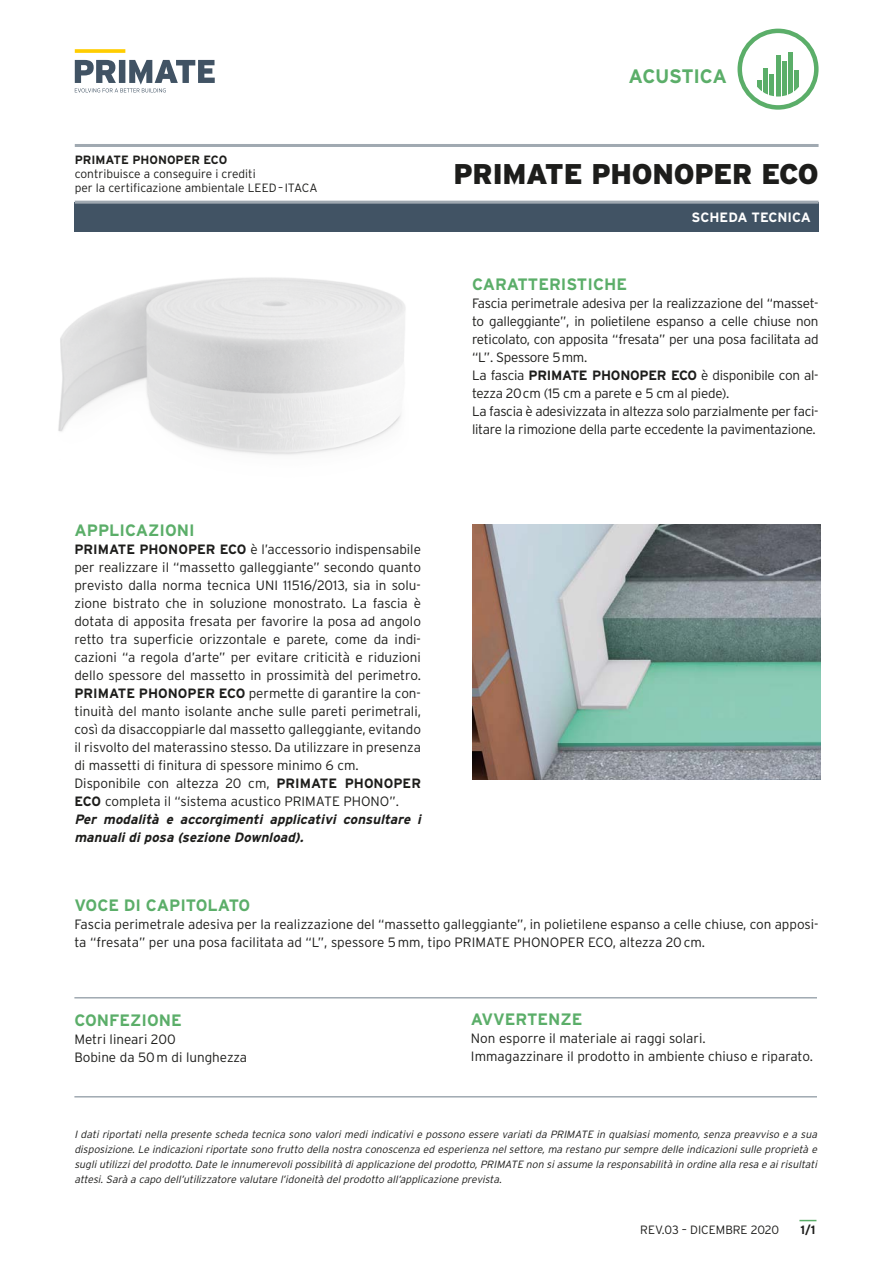
<style>
.page{position:relative;width:893px;height:1263px;background:#fff}
.page>*{position:absolute;margin:0;border:0;box-sizing:border-box;transform-origin:0 0}
.t1{font:900 28.5px "Interstate";letter-spacing:-.01em;color:#1d1d1b}
.t2{font:700 19.5px "Interstate";letter-spacing:-.02em;color:#5bae69}
.t3{font:700 16.5px "Interstate";color:#5bae69}
.t4{font:300 13.5px/18px "Interstate";color:#1d1d1b}
.t5{font:300 13.5px/18px "Interstate";letter-spacing:-.02em;color:#1d1d1b}
.t6{font:700 13.5px "Interstate";color:#fff}
.t7{font:300 12px/14.4px "Interstate";color:#1d1d1b}
.t8{font:700 12px "Interstate";color:#1d1d1b}
.t9{font:italic 300 10.5px/15px "Interstate";color:#1d1d1b;text-align:justify}
.s1{font-weight:700}
.s2{font-weight:700;font-style:italic}
</style>
<div class="page">
<div style="left:74px;top:202px;width:745px;height:30px;background:#415364"></div>
<hr style="left:75px;top:201px;width:744px;height:3px;background:#a0a9b1">
<hr style="left:75px;top:144px;width:744px;height:3px;background:#a0a9b1">
<svg style="left:75px;top:49px;width:50px;height:4px"></svg>
<svg style="left:75px;top:60px;width:140px;height:32px"></svg>
<div style="left:737px;top:29px;width:82px;height:81px;border:4px solid #5bae69;border-radius:50%"></div>
<svg style="left:757px;top:80px;width:5px;height:11px"></svg>
<div style="left:763px;top:69px;width:5px;height:28px;background:#5bae69"></div>
<hr style="left:770px;top:74px;width:4px;height:23px;background:#5bae69">
<hr style="left:776px;top:55px;width:4px;height:42px;background:#5bae69">
<hr style="left:782px;top:61px;width:4px;height:36px;background:#5bae69">
<div style="left:788px;top:53px;width:5px;height:44px;background:#5bae69"></div>
<svg style="left:794px;top:70px;width:5px;height:22px"></svg>
<hr style="left:74px;top:997px;width:743px;height:1px;background:#a0a9b1">
<hr style="left:74px;top:1096px;width:743px;height:1px;background:#a0a9b1">
<img style="left:472px;top:525px;width:349px;height:255px">
<svg style="left:799px;top:1220px;width:17px;height:1px"></svg>
<img style="left:58px;top:277px;width:348px;height:178px">
<p class="t8" style="left:75px;top:153px;width:145px">PRIMATE PHONOPER Eco</p>
<p class="t7" style="left:75px;top:166px;width:244px">contribuisce a conseguire i crediti<br>per la certificazione ambientale LEED– ITACA</p>
<h2 class="t2" style="left:628px;top:65px;width:100px">ACUSTICA</h2>
<h1 class="t1" style="left:454px;top:157px;width:367px">PRIMATE PHONOPER ECO</h1>
<p class="t6" style="left:692px;top:210px;width:121px">SCHEDA TECNICA</p>
<p class="t3" style="left:472px;top:275px;width:157px">CARATTERISTICHE</p>
<p class="t5" style="left:472px;top:294px;width:348px">Fascia perimetrale adesiva per la realizzazione del “masset&shy;to galleggiante”, in polietilene espanso a celle chiuse non reticolato, con apposita “fresata” per una posa facilitata ad “L”. Spessore 5mm.<br>La fascia <span class="s1">PRIMATE PHONOPER ECO</span> è disponibile con al&shy;tezza 20cm (15 cm a parete e 5 cm al piede).<br>La fascia è adesivizzata in altezza solo parzialmente per faci&shy;litare la rimozione della parte eccedente la pavimentazione.</p>
<p class="t3" style="left:74px;top:521px;width:122px">APPLICAZIONI</p>
<p class="t4" style="left:74px;top:540px;width:348px"><span class="s1">PRIMATE PHONOPER ECO</span> è l’accessorio indispensabile per realizzare il “massetto galleggiante” secondo quanto previsto dalla norma tecnica UNI 11516/2013, sia in solu&shy;zione bistrato che in soluzione monostrato. La fascia è dotata di apposita fresata per favorire la posa ad angolo retto tra superficie orizzontale e parete, come da indi&shy;cazioni “a regola d’arte” per evitare criticità e riduzioni dello spessore del massetto in prossimità del perimetro.<br><span class="s1">PRIMATE PHONOPER ECO</span> permette di garantire la con&shy;tinuità del manto isolante anche sulle pareti perimetrali, così da disaccoppiarle dal massetto galleggiante, evitando il risvolto del materassino stesso. Da utilizzare in presenza di massetti di finitura di spessore minimo 6 cm.<br>Disponibile con altezza 20 cm, <span class="s1">PRIMATE PHONOPER ECO</span> completa il “sistema acustico PRIMATE PHONO”.<br><span class="s2">Per modalità e accorgimenti applicativi consultare i manuali di posa (sezione Download).</span></p>
<p class="t3" style="left:74px;top:896px;width:177px">VOCE DI CAPITOLATO</p>
<p class="t4" style="left:74px;top:915px;width:746px">Fascia perimetrale adesiva per la realizzazione del “massetto galleggiante”, in polietilene espanso a celle chiuse, con apposi&shy;ta “fresata” per una posa facilitata ad “L”, spessore 5mm, tipo PRIMATE PHONOPER ECO, altezza 20cm.</p>
<p class="t3" style="left:74px;top:1011px;width:109px">CONFEZIONE</p>
<p class="t4" style="left:74px;top:1030px;width:174px">Metri lineari 200<br>Bobine da 50m di lunghezza</p>
<p class="t3" style="left:471px;top:1010px;width:113px">AVVERTENZE</p>
<p class="t4" style="left:471px;top:1029px;width:343px">Non esporre il materiale ai raggi solari.<br>Immagazzinare il prodotto in ambiente chiuso e riparato.</p>
<p class="t9" style="left:74px;top:1126px;width:744px">I dati riportati nella presente scheda tecnica sono valori medi indicativi e possono essere variati da PRIMATE in qualsiasi momento, senza preavviso e a sua disposizione. Le indicazioni riportate sono frutto della nostra conoscenza ed esperienza nel settore, ma restano pur sempre delle indicazioni sulle proprietà e sugli utilizzi del prodotto. Date le innumerevoli possibilità di applicazione del prodotto, PRIMATE non si assume la responsabilità in ordine alla resa e ai risultati attesi. Sarà a capo dell’utilizzatore valutare l’idoneità del prodotto all’applicazione prevista.</p>
<p class="t7" style="left:640px;top:1222px;width:140px">REV.03 – DICEMBRE 2020</p>
<p class="t8" style="left:801px;top:1223px;width:16px">1/1</p>
</div>
